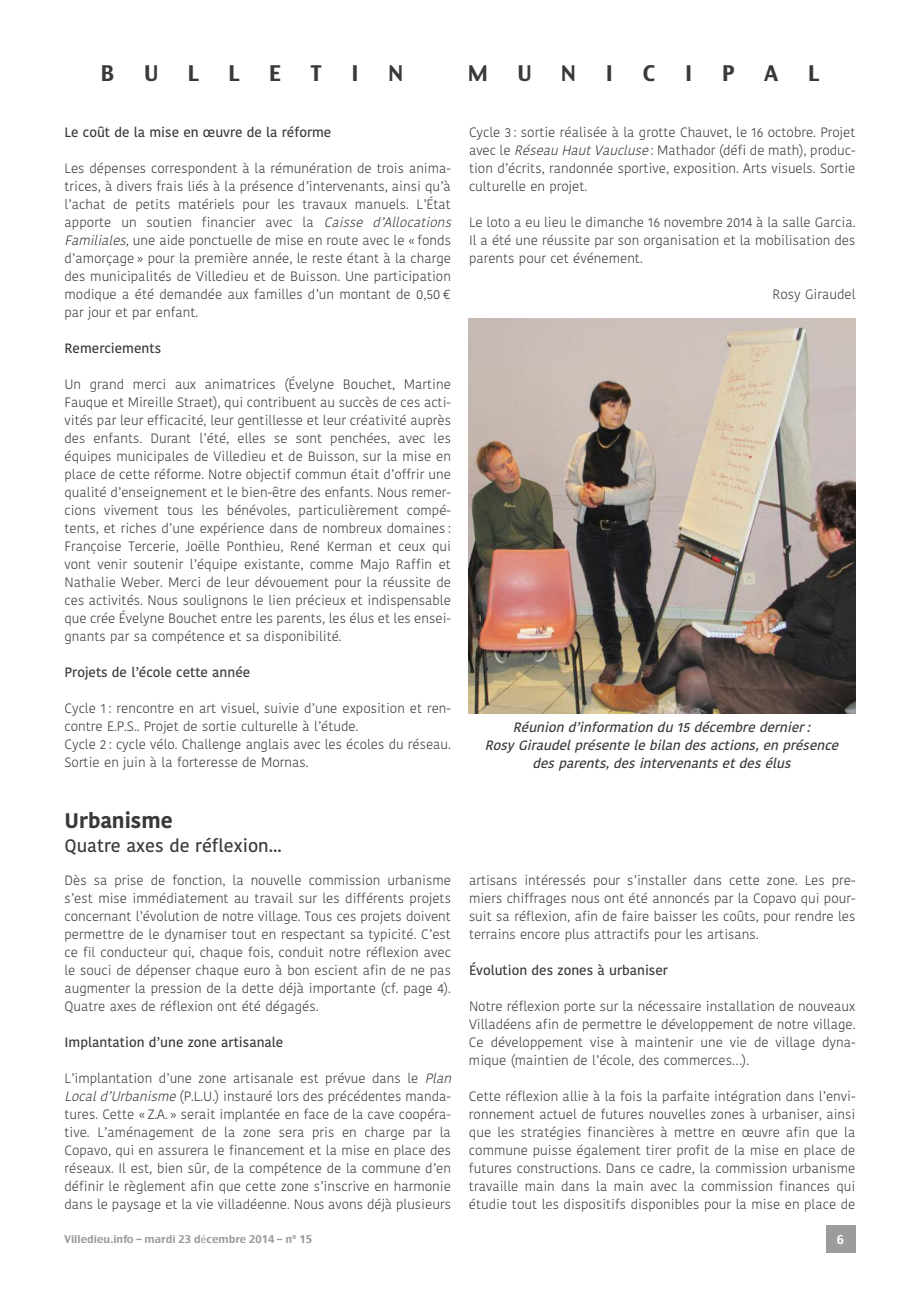
<style>
.page{position:relative;width:920px;height:1290px;background:#fff}
.page>*{position:absolute;margin:0;border:0;box-sizing:border-box;transform-origin:0 0}
.t1{font:21px "Charcoal CY";color:#39383a}
.t2{font:700 21px "Kohinoor Devanagari";color:#39383a}
.t3{font:600 18px "Kohinoor Devanagari";color:#39383a}
.t4{font:300 13.5px/18px "Kohinoor Devanagari";color:#39383a;text-align:justify}
.t5{font:600 13.5px "Kohinoor Devanagari";color:#39383a}
.t6{font:italic 600 13.5px/18px "Kohinoor Devanagari";color:#39383a;text-align:center}
.t7{font:12px "Charcoal CY";color:#fff}
.t8{font:10.5px "Charcoal CY";color:#9c9c9c}
.s1{font-style:italic}
.s2{font-family:"Lucida Grande"}
</style>
<div class="page">
<div style="left:826px;top:1225px;width:29px;height:28px;background:#9c9c9c"></div>
<img style="left:468px;top:318px;width:387px;height:395px">
<h1 class="t1" style="left:101px;top:61px;width:15px">B</h1>
<h1 class="t1" style="left:144px;top:61px;width:16px">U</h1>
<h1 class="t1" style="left:188px;top:61px;width:13px">L</h1>
<h1 class="t1" style="left:228px;top:61px;width:13px">L</h1>
<h1 class="t1" style="left:269px;top:61px;width:14px">E</h1>
<h1 class="t1" style="left:311px;top:61px;width:12px">T</h1>
<h1 class="t1" style="left:351px;top:61px;width:9px">I</h1>
<h1 class="t1" style="left:389px;top:61px;width:16px">N</h1>
<h1 class="t1" style="left:468px;top:61px;width:21px">M</h1>
<h1 class="t1" style="left:517px;top:61px;width:16px">U</h1>
<h1 class="t1" style="left:561px;top:61px;width:16px">N</h1>
<h1 class="t1" style="left:605px;top:61px;width:9px">I</h1>
<h1 class="t1" style="left:643px;top:61px;width:14px">C</h1>
<h1 class="t1" style="left:685px;top:61px;width:9px">I</h1>
<h1 class="t1" style="left:722px;top:61px;width:14px">P</h1>
<h1 class="t1" style="left:764px;top:61px;width:16px">A</h1>
<h1 class="t1" style="left:808px;top:61px;width:13px">L</h1>
<p class="t5" style="left:65px;top:124px;width:268px">Le coût de la mise en œuvre de la réforme</p>
<p class="t4" style="left:65px;top:159px;width:391px;text-align:left">Les dépenses correspondent à la rémunération de trois anima&shy;trices, à divers frais liés à la présence d’intervenants, ainsi qu’à l’achat de petits matériels pour les travaux manuels. L’État apporte un soutien financier avec la <span class="s1">Caisse d’Allocations Familiales</span>, une aide ponctuelle de mise en route avec le « fonds d’amorçage » pour la première année, le reste étant à la charge des municipalités de Villedieu et de Buisson. Une participation modique a été demandée aux familles d’un montant de 0,50 € par jour et par enfant.</p>
<p class="t5" style="left:65px;top:340px;width:98px">Remerciements</p>
<p class="t4" style="left:65px;top:375px;width:388px">Un grand merci aux animatrices (Évelyne Bouchet, Martine Fauque et Mireille Straet), qui contribuent au succès de ces acti&shy;vités par leur efficacité, leur gentillesse et leur créativité auprès des enfants. Durant l’été, elles se sont penchées, avec les équipes municipales de Villedieu et de Buisson, sur la mise en place de cette réforme. Notre objectif commun était d’offrir une qualité d’enseignement et le bien-être des enfants. Nous remer&shy;cions vivement tous les bénévoles, particulièrement compé&shy;tents, et riches d’une expérience dans de nombreux domaines :<br>Françoise Tercerie, Joëlle Ponthieu, René Kerman et ceux qui vont venir soutenir l’équipe existante, comme Majo Raffin et Nathalie Weber. Merci de leur dévouement pour la réussite de ces activités. Nous soulignons le lien précieux et indispensable que crée Évelyne Bouchet entre les parents, les élus et les ensei&shy;gnants par sa compétence et sa disponibilité.</p>
<p class="t5" style="left:65px;top:664px;width:187px">Projets de l’école cette année</p>
<p class="t4" style="left:65px;top:699px;width:388px;text-align:left">Cycle 1 : rencontre en art visuel, suivie d’une exposition et ren&shy;contre E.P.S.. Projet de sortie culturelle à l’étude.<br>Cycle 2 : cycle vélo. Challenge anglais avec les écoles du réseau.<br>Sortie en juin à la forteresse de Mornas.</p>
<h1 class="t2" style="left:65px;top:807px;width:110px">Urbanisme</h1>
<h2 class="t3" style="left:65px;top:835px;width:219px">Quatre axes de réflexion...</h2>
<p class="t4" style="left:65px;top:872px;width:388px">Dès sa prise de fonction, la nouvelle commission urbanisme s’est mise immédiatement au travail sur les différents projets concernant l’évolution de notre village. Tous ces projets doivent permettre de le dynamiser tout en respectant sa typicité. C’est ce fil conducteur qui, chaque fois, conduit notre réflexion avec le souci de dépenser chaque euro à bon escient afin de ne pas augmenter la pression de la dette déjà importante (cf. page 4).<br>Quatre axes de réflexion ont été dégagés.</p>
<p class="t5" style="left:65px;top:1034px;width:220px">Implantation d’une zone artisanale</p>
<p class="t4" style="left:65px;top:1070px;width:391px;text-align:left">L’implantation d’une zone artisanale est prévue dans le <span class="s1">Plan Locald’Urbanisme</span>(P.L.U.) instauré lors des précédentes manda&shy;tures. Cette « Z.A. » serait implantée en face de la cave coopéra&shy;tive. L’aménagement de la zone sera pris en charge par la Copavo, qui en assurera le financement et la mise en place des réseaux. Il est, bien sûr, de la compétence de la commune d’en définir le règlement afin que cette zone s’inscrive en harmonie dans le paysage et la vie villadéenne. Nous avons déjà plusieurs</p>
<p class="t4" style="left:469px;top:123px;width:388px">Cycle 3 : sortie réalisée à la grotte Chauvet, le 16 octobre. Projet avec le <span class="s1">RéseauHautVaucluse</span>: Mathador (défi de math), produc&shy;tion d’écrits, randonnée sportive, exposition. Arts visuels. Sortie culturelle en projet.</p>
<p class="t4" style="left:469px;top:213px;width:388px">Le loto a eu lieu le dimanche 16 novembre 2014 à la salle Garcia.<br>Il a été une réussite par son organisation et la mobilisation des parents pour cet événement.</p>
<p class="t4" style="left:772px;top:285px;width:84px">Rosy Giraudel</p>
<p class="t6" style="left:485px;top:719px;width:359px">Réunion d’information du 15 décembre dernier :<br>Rosy Giraudel présente le bilan des actions, en présence des parents, des intervenants et des élus</p>
<p class="t4" style="left:469px;top:872px;width:388px">artisans intéressés pour s’installer dans cette zone. Les pre&shy;miers chiffrages nous ont été annoncés par la Copavo qui pour&shy;suit sa réflexion, afin de faire baisser les coûts, pour rendre les terrains encore plus attractifs pour les artisans.</p>
<p class="t5" style="left:469px;top:962px;width:200px">Évolution des zones à urbaniser</p>
<p class="t4" style="left:469px;top:998px;width:388px">Notre réflexion porte sur la nécessaire installation de nouveaux Villadéens afin de permettre le développement de notre village.<br>Ce développement vise à maintenir une vie de village dyna&shy;mique (maintien de l’école, des commerces…).</p>
<p class="t4" style="left:469px;top:1088px;width:388px">Cette réflexion allie à la fois la parfaite intégration dans l’envi&shy;ronnement actuel de futures nouvelles zones à urbaniser, ainsi que les stratégies financières à mettre en œuvre afin que la commune puisse également tirer profit de la mise en place de futures constructions. Dans ce cadre, la commission urbanisme travaille main dans la main avec la commission finances qui étudie tout les dispositifs disponibles pour la mise en place de</p>
<p class="t8" style="left:65px;top:1233px;width:249px">Villedieu.info – mardi 23 d<span class="s2">é</span>cembre 2014 – n° 15</p>
<p class="t7" style="left:837px;top:1232px;width:9px">6</p>
</div>
